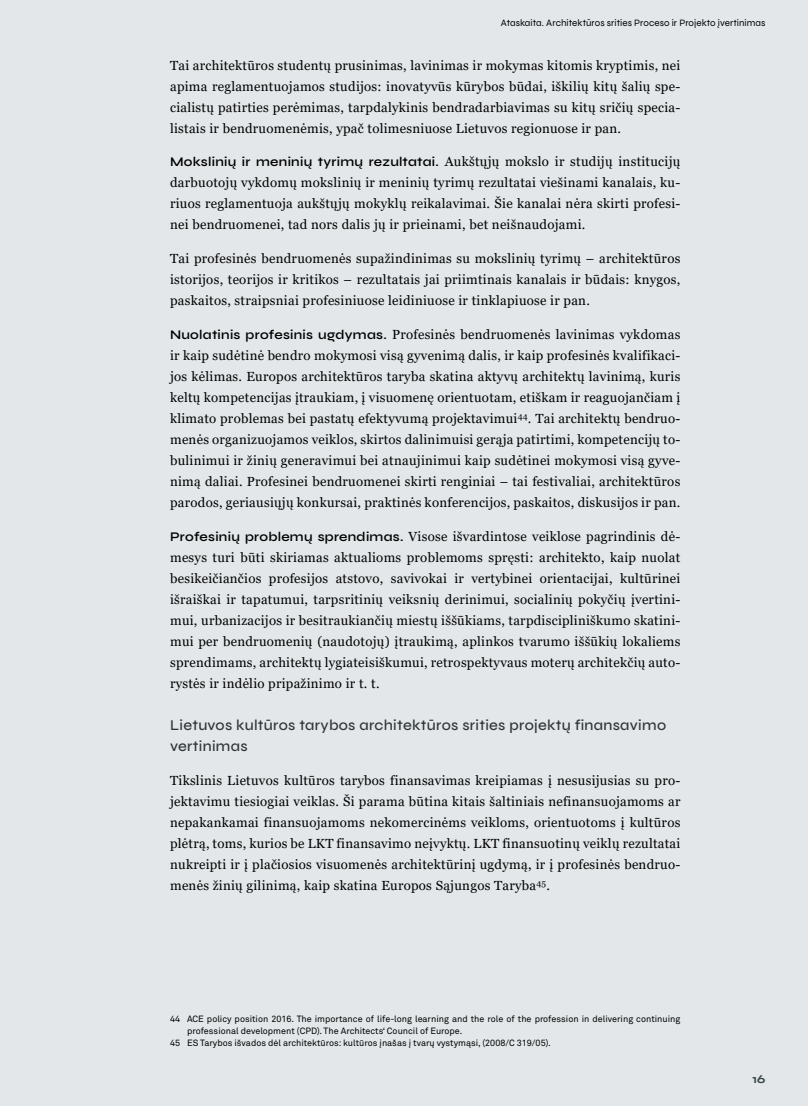
<style>
.page{position:relative;width:808px;height:1106px;background:#e3e7e9}
.page>*{position:absolute;margin:0;border:0;box-sizing:border-box;transform-origin:0 0}
.t1{font:500 15px/21px "Syne";letter-spacing:.02em;color:#2f3538}
.t2{font:13.2px/21px "Georgia";letter-spacing:.02em;color:#000;text-align:justify}
.t3{font:600 13.2px "Syne";letter-spacing:.02em;color:#000}
.t4{font:700 12px "Syne";color:#354248}
.t5{font:9.75px "Syne";letter-spacing:.005em;color:#000}
.t6{font:9px "Akkurat Pro";color:#000}
.s1{font-family:"Georgia";font-weight:400}
.s2{font-family:"Syne";font-weight:600}
</style>
<div class="page">
<p class="t5" style="left:501px;top:17px;width:266px">Ataskaita. Architektūros srities Proceso ir Projekto įvertinimas</p>
<p class="t2" style="left:170px;top:55px;width:512px">Tai architektūros studentų prusinimas, lavinimas ir mokymas kitomis kryptimis, nei apima reglamentuojamos studijos: inovatyvūs kūrybos būdai, iškilių kitų šalių spe&shy;cialistų patirties perėmimas, tarpdalykinis bendradarbiavimas su kitų sričių specia&shy;listais ir bendruomenėmis, ypač tolimesniuose Lietuvos regionuose ir pan.</p>
<p class="t3" style="left:170px;top:154px;width:512px">Mokslinių ir meninių tyrimų rezultatai. <span class="s1">Aukštųjų mokslo ir studijų institucijų</span></p>
<p class="t2" style="left:170px;top:172px;width:512px">darbuotojų vykdomų mokslinių ir meninių tyrimų rezultatai viešinami kanalais, ku&shy;riuos reglamentuoja aukštųjų mokyklų reikalavimai. Šie kanalai nėra skirti profesi&shy;nei bendruomenei, tad nors dalis jų ir prieinami, bet neišnaudojami.</p>
<p class="t2" style="left:170px;top:248px;width:512px">Tai profesinės bendruomenės supažindinimas su mokslinių tyrimų – architektūros istorijos, teorijos ir kritikos – rezultatais jai priimtinais kanalais ir būdais: knygos, paskaitos, straipsniai profesiniuose leidiniuose ir tinklapiuose ir pan.</p>
<p class="t2" style="left:170px;top:324px;width:512px"><span class="s2">Nuolatinis profesinis ugdymas.</span> Profesinės bendruomenės lavinimas vykdomas ir kaip sudėtinė bendro mokymosi visą gyvenimą dalis, ir kaip profesinės kvalifikaci&shy;jos kėlimas. Europos architektūros taryba skatina aktyvų architektų lavinimą, kuris keltų kompetencijas įtraukiam, į visuomenę orientuotam, etiškam ir reaguojančiam į klimato problemas bei pastatų efektyvumą projektavimui<sup>44</sup>. Tai architektų bendruo&shy;menės organizuojamos veiklos, skirtos dalinimuisi gerąja patirtimi, kompetencijų to&shy;bulinimui ir žinių generavimui bei atnaujinimui kaip sudėtinei mokymosi visą gyve&shy;nimą daliai. Profesinei bendruomenei skirti renginiai – tai festivaliai, architektūros parodos, geriausiųjų konkursai, praktinės konferencijos, paskaitos, diskusijos ir pan.</p>
<p class="t2" style="left:170px;top:526px;width:512px"><span class="s2">Profesinių problemų sprendimas.</span> Visose išvardintose veiklose pagrindinis dė&shy;mesys turi būti skiriamas aktualioms problemoms spręsti: architekto, kaip nuolat besikeičiančios profesijos atstovo, savivokai ir vertybinei orientacijai, kultūrinei išraiškai ir tapatumui, tarpsritinių veiksnių derinimui, socialinių pokyčių įvertini&shy;mui, urbanizacijos ir besitraukiančių miestų iššūkiams, tarpdiscipliniškumo skatini&shy;mui per bendruomenių (naudotojų) įtraukimą, aplinkos tvarumo iššūkių lokaliems sprendimams, architektų lygiateisiškumui, retrospektyvaus moterų architekčių auto&shy;rystės ir indėlio pripažinimo ir t. t.</p>
<p class="t1" style="left:170px;top:714px;width:497px">Lietuvos kultūros tarybos architektūros srities projektų finansavimo vertinimas</p>
<p class="t2" style="left:170px;top:770px;width:512px">Tikslinis Lietuvos kultūros tarybos finansavimas kreipiamas į nesusijusias su pro&shy;jektavimu tiesiogiai veiklas. Ši parama būtina kitais šaltiniais nefinansuojamoms ar nepakankamai finansuojamoms nekomercinėms veikloms, orientuotoms į kultūros plėtrą, toms, kurios be LKT finansavimo neįvyktų. LKT finansuotinų veiklų rezultatai nukreipti ir į plačiosios visuomenės architektūrinį ugdymą, ir į profesinės bendruo&shy;menės žinių gilinimą, kaip skatina Europos Sąjungos Taryba<sup>45</sup>.</p>
<p class="t6" style="left:170px;top:1014px;width:512px">44 ACE policy position 2016. The importance of life-long learning and the role of the profession in delivering continuing</p>
<p class="t6" style="left:187px;top:1026px;width:277px">professional development (CPD). The Architects‘ Council of Europe.</p>
<p class="t6" style="left:170px;top:1038px;width:382px">45 ES Tarybos išvados dėl architektūros: kultūros įnašas į tvarų vystymąsi, (2008/C 319/05).</p>
<p class="t4" style="left:752px;top:1071px;width:14px">16</p>
</div>
